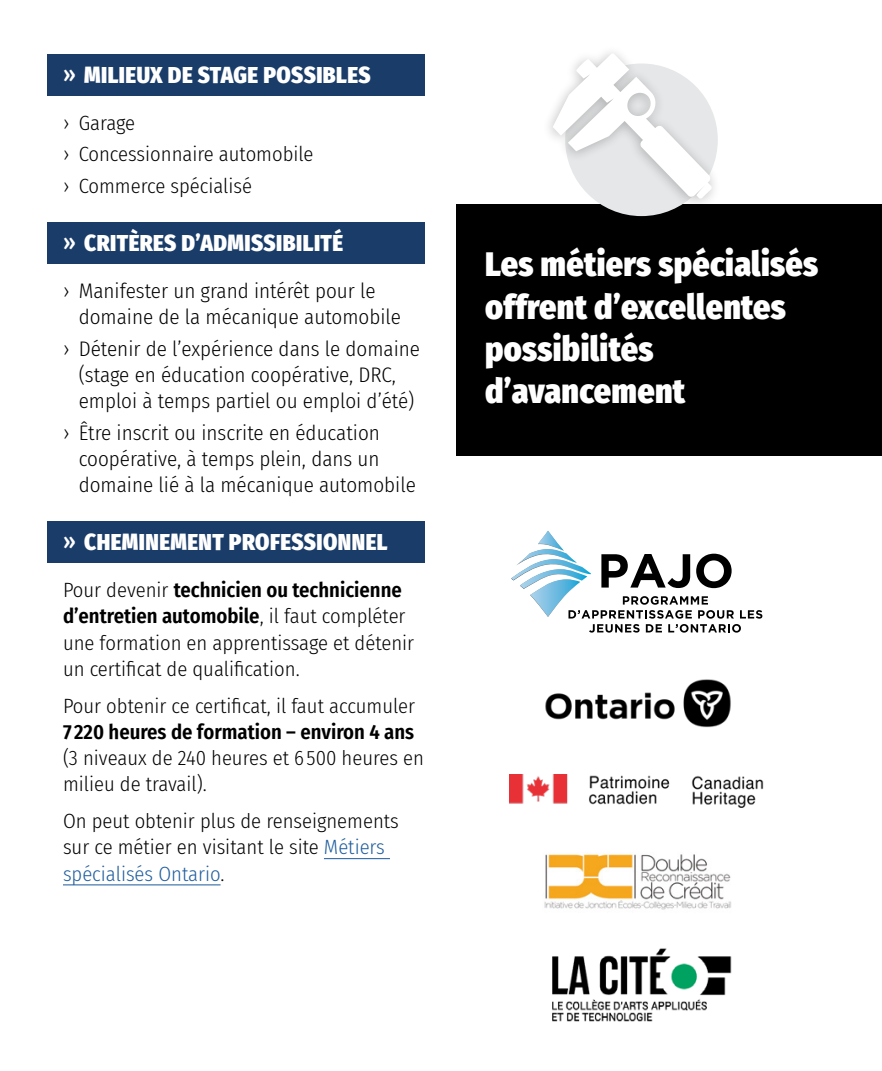
<style>
.page{position:relative;width:882px;height:1071px;background:#fff}
.page>*{position:absolute;margin:0;border:0;box-sizing:border-box;transform-origin:0 0}
.Moyen_titre{font:900 33.6px/42px "Fira Sans Condensed";letter-spacing:.01em;color:#fff}
.Sous_titre_maj_copy{font:900 22.75px "Fira Sans Condensed";letter-spacing:.02em;color:#fff}
.t1{font:300 21px/26.2px "Fira Sans Condensed";color:#000}
.t2{font:300 20.65px/26.2px "Fira Sans Condensed";color:#000}
.s1{font-weight:500}
.s2{font-weight:600}
.s3{color:#215e9e}
</style>
<div class="page">
<div style="left:457px;top:204px;width:425px;height:252px;background:#000"></div>
<div style="left:47px;top:54px;width:378px;height:42px;background:#1a3c69"></div>
<div style="left:47px;top:222px;width:378px;height:42px;background:#1a3c69"></div>
<div style="left:47px;top:522px;width:378px;height:41px;background:#1a3c69"></div>
<hr style="left:324px;top:858px;width:66px;height:1px;background:#215e9e">
<hr style="left:63px;top:884px;width:158px;height:1px;background:#215e9e">
<div style="left:541px;top:44px;width:180px;height:167px;background:#000;opacity:.25"></div>
<svg style="left:553px;top:53px;width:159px;height:145px"></svg>
<img style="left:544px;top:854px;width:187px;height:56px">
<img style="left:552px;top:948px;width:180px;height:74px">
<img style="left:510px;top:774px;width:254px;height:33px">
<img style="left:545px;top:679px;width:186px;height:49px">
<svg style="left:511px;top:531px;width:251px;height:102px"></svg>
<h3 class="Sous_titre_maj_copy" style="left:63px;top:54px;width:309px"><span class="s1">»</span> MILIEUX DE STAGE POSSIBLES</h3>
<p class="t2" style="left:63px;top:109px;width:74px">› Garage</p>
<p class="t2" style="left:63px;top:141px;width:252px">› Concessionnaire automobile</p>
<p class="t2" style="left:63px;top:172px;width:191px">› Commerce spécialisé</p>
<h3 class="Sous_titre_maj_copy" style="left:63px;top:222px;width:282px"><span class="s1">»</span> CRITÈRES D’ADMISSIBILITÉ</h3>
<p class="t1" style="left:79px;top:277px;width:324px;text-indent:-16px">› Manifester un grand intérêt pour le domaine de la mécanique automobile</p>
<p class="t1" style="left:63px;top:335px;width:359px;text-align:center">› Détenir de l’expérience dans le domaine (stage en éducation coopérative, DRC, emploi à temps partiel ou emploi d’été)</p>
<p class="t1" style="left:79px;top:419px;width:339px;text-indent:-16px">› Être inscrit ou inscrite en éducation coopérative, à temps plein, dans un domaine lié à la mécanique automobile</p>
<h3 class="Sous_titre_maj_copy" style="left:63px;top:522px;width:326px"><span class="s1">»</span> CHEMINEMENT PROFESSIONNEL</h3>
<p class="t2" style="left:63px;top:577px;width:353px">Pour devenir <span class="s2">technicien ou technicienne d’entretien automobile</span>, il faut compléter une formation en apprentissage et détenir un certificat de qualification.</p>
<p class="t2" style="left:63px;top:692px;width:362px">Pour obtenir ce certificat, il faut accumuler <span class="s2">7 220 heures de formation – environ 4 ans </span>(3 niveaux de 240 heures et 6 500 heures en milieu de travail).</p>
<p class="t2" style="left:63px;top:808px;width:337px">On peut obtenir plus de renseignements sur ce métier en visitant le site <span class="s3">Métiers spécialisés Ontario</span>.</p>
<h2 class="Moyen_titre" style="left:485px;top:241px;width:335px">Les métiers spécialisés offrent d’excellentes possibilités d’avancement</h2>
</div>
